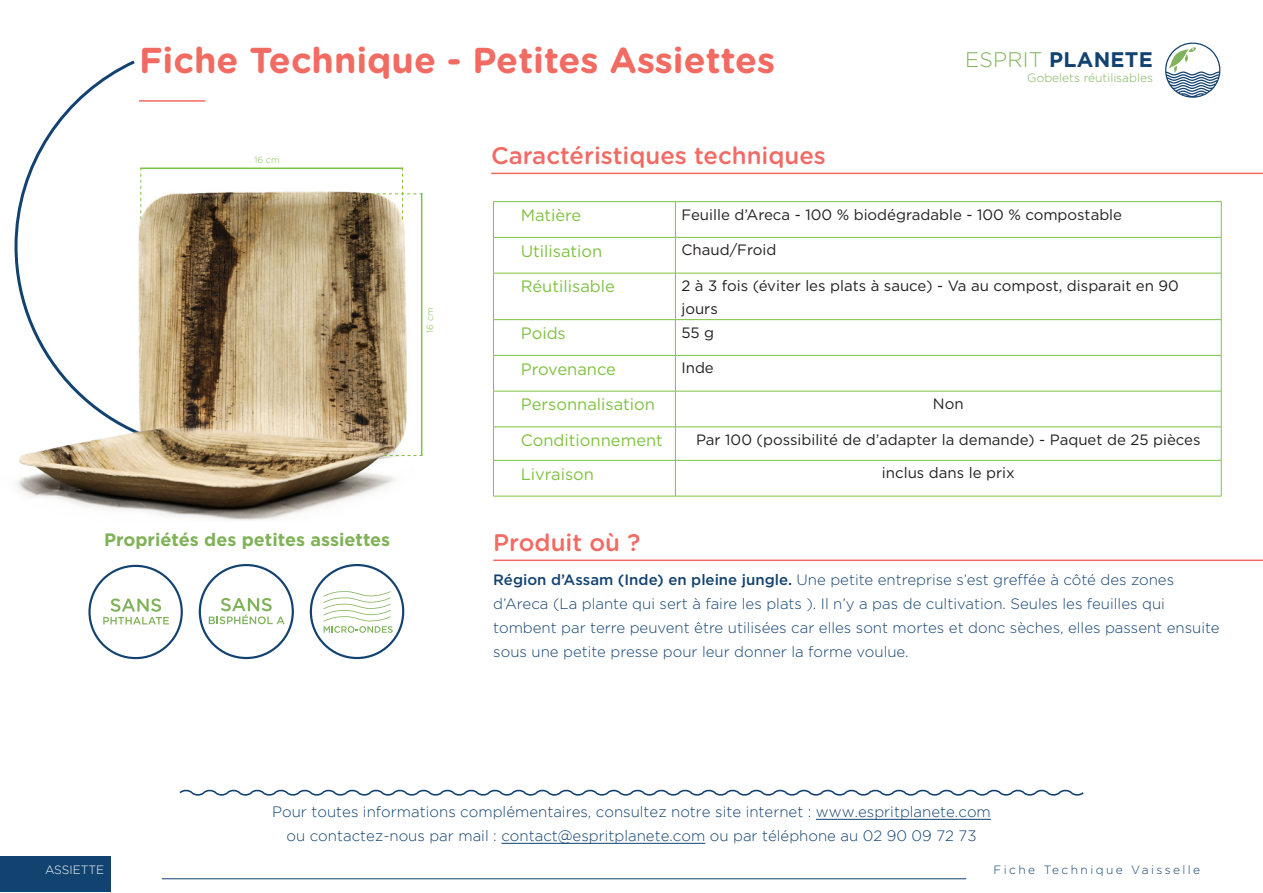
<style>
.page{position:relative;width:1263px;height:893px;background:#fff}
.page>*{position:absolute;margin:0;border:0;box-sizing:border-box;transform-origin:0 0}
.titre_page{font:700 36px "Gotham Rounded";color:#f26b63}
.caractéristiques{font:500 24px "Gotham Rounded";color:#f26a63}
.t1{font:700 21px "Gotham";letter-spacing:.015em;color:#124270}
.titre1{font:700 18px "Gotham";color:#80b258}
.titre1-2{font:16.5px "Gotham";color:#7fc241}
.paragraphe{font:300 15px/24px "Gotham";color:#124270}
.titre1-3{font:15px/22.5px "Gotham";color:#231f20}
.paragraphe-2{font:300 15px/24px "Gotham";color:#124270;text-align:center}
.Running_Footer_-_Ali{font:300 12px "Gotham";letter-spacing:.2em;color:#124270}
.t2{font:300 12px "Gotham";color:#80b359}
.Folio{font:300 12px "Gotham";color:#fff}
.t3{font:300 9px "Gotham";color:#7fc241}
.s1{font-weight:300;color:#80b359}
.s2{font-weight:500}
</style>
<div class="page">
<svg style="left:1165px;top:42px;width:56px;height:56px"></svg>
<svg style="left:179px;top:789px;width:905px;height:7px"></svg>
<svg style="left:46px;top:60px;width:160px;height:77px"></svg>
<img style="left:14px;top:137px;width:393px;height:383px">
<div style="left:0;top:856px;width:110px;height:36px;background:#124270"></div>
<hr style="left:162px;top:878px;width:804px;height:1px;background:#124270">
<hr style="left:140px;top:168px;width:263px;height:1px;background:#7fc241">
<svg style="left:140px;top:168px;width:1px;height:51px"></svg>
<hr style="left:816px;top:819px;width:175px;height:1px;background:#124270">
<hr style="left:501px;top:843px;width:204px;height:1px;background:#124270">
<hr style="left:491px;top:173px;width:772px;height:1px;background:#f26a63">
<hr style="left:493px;top:201px;width:182px;height:1px;background:#7fc241">
<hr style="left:493px;top:202px;width:1px;height:35px;background:#7fc241">
<hr style="left:675px;top:201px;width:546px;height:1px;background:#7fc241">
<hr style="left:675px;top:202px;width:1px;height:35px;background:#7fc241">
<hr style="left:1221px;top:202px;width:1px;height:35px;background:#7fc241">
<hr style="left:493px;top:237px;width:182px;height:1px;background:#7fc241">
<hr style="left:493px;top:238px;width:1px;height:35px;background:#7fc241">
<hr style="left:675px;top:237px;width:546px;height:1px;background:#7fc241">
<hr style="left:675px;top:238px;width:1px;height:35px;background:#7fc241">
<hr style="left:1221px;top:238px;width:1px;height:35px;background:#7fc241">
<hr style="left:493px;top:273px;width:182px;height:1px;background:#7fc241">
<hr style="left:493px;top:273px;width:1px;height:46px;background:#7fc241">
<hr style="left:675px;top:273px;width:546px;height:1px;background:#7fc241">
<hr style="left:675px;top:273px;width:1px;height:46px;background:#7fc241">
<hr style="left:1221px;top:273px;width:1px;height:46px;background:#7fc241">
<hr style="left:493px;top:319px;width:182px;height:1px;background:#7fc241">
<hr style="left:493px;top:320px;width:1px;height:35px;background:#7fc241">
<hr style="left:675px;top:319px;width:546px;height:1px;background:#7fc241">
<hr style="left:675px;top:320px;width:1px;height:35px;background:#7fc241">
<hr style="left:1221px;top:320px;width:1px;height:35px;background:#7fc241">
<hr style="left:493px;top:355px;width:182px;height:1px;background:#7fc241">
<hr style="left:493px;top:356px;width:1px;height:35px;background:#7fc241">
<hr style="left:675px;top:355px;width:546px;height:1px;background:#7fc241">
<hr style="left:675px;top:356px;width:1px;height:35px;background:#7fc241">
<hr style="left:1221px;top:356px;width:1px;height:35px;background:#7fc241">
<hr style="left:493px;top:391px;width:182px;height:1px;background:#7fc241">
<hr style="left:493px;top:391px;width:1px;height:36px;background:#7fc241">
<hr style="left:675px;top:391px;width:546px;height:1px;background:#7fc241">
<hr style="left:675px;top:391px;width:1px;height:36px;background:#7fc241">
<hr style="left:1221px;top:391px;width:1px;height:36px;background:#7fc241">
<hr style="left:493px;top:427px;width:182px;height:1px;background:#7fc241">
<hr style="left:493px;top:427px;width:1px;height:33px;background:#7fc241">
<hr style="left:675px;top:427px;width:546px;height:1px;background:#7fc241">
<hr style="left:675px;top:427px;width:1px;height:33px;background:#7fc241">
<hr style="left:1221px;top:427px;width:1px;height:33px;background:#7fc241">
<hr style="left:493px;top:460px;width:182px;height:1px;background:#7fc241">
<hr style="left:493px;top:461px;width:1px;height:35px;background:#7fc241">
<hr style="left:675px;top:460px;width:546px;height:1px;background:#7fc241">
<hr style="left:675px;top:461px;width:1px;height:35px;background:#7fc241">
<hr style="left:1221px;top:461px;width:1px;height:35px;background:#7fc241">
<hr style="left:493px;top:496px;width:182px;height:1px;background:#7fc241">
<hr style="left:675px;top:496px;width:546px;height:1px;background:#7fc241">
<svg style="left:88px;top:564px;width:95px;height:95px"></svg>
<svg style="left:199px;top:564px;width:95px;height:95px"></svg>
<svg style="left:310px;top:564px;width:94px;height:95px"></svg>
<hr style="left:493px;top:560px;width:770px;height:1px;background:#f26a63">
<hr style="left:421px;top:193px;width:1px;height:263px;background:#7fc241">
<svg style="left:371px;top:168px;width:51px;height:51px"></svg>
<svg style="left:384px;top:455px;width:37px;height:1px"></svg>
<p class="titre_page" style="left:139px;top:34px;width:638px">Fiche Technique - Petites Assiettes</p>
<p class="t1" style="left:965px;top:48px;width:189px"><span class="s1">ESPRIT</span> PLANETE</p>
<p class="t2" style="left:1027px;top:70px;width:127px">Gobelets réutilisables</p>
<p class="t3" style="left:254px;top:155px;width:27px">16 cm</p>
<p class="t3" style="left:424px;top:333px;width:27px;rotate:-90deg">16 cm</p>
<p class="titre1" style="left:104px;top:528px;width:288px">Propriétés des petites assiettes</p>
<p class="caractéristiques" style="left:491px;top:138px;width:336px">Caractéristiques techniques</p>
<p class="titre1-2" style="left:521px;top:204px;width:62px">Matière</p>
<p class="titre1-3" style="left:681px;top:203px;width:442px">Feuille d’Areca - 100 % biodégradable - 100 % compostable</p>
<p class="titre1-2" style="left:521px;top:240px;width:83px">Utilisation</p>
<p class="titre1-3" style="left:681px;top:238px;width:97px">Chaud/Froid</p>
<p class="titre1-2" style="left:521px;top:276px;width:96px">Réutilisable</p>
<p class="titre1-3" style="left:681px;top:274px;width:499px">2 à 3 fois (éviter les plats à sauce) - Va au compost, disparait en 90 jours</p>
<p class="titre1-2" style="left:521px;top:322px;width:47px">Poids</p>
<p class="titre1-3" style="left:681px;top:321px;width:34px">55 g</p>
<p class="titre1-2" style="left:521px;top:358px;width:97px">Provenance</p>
<p class="titre1-3" style="left:681px;top:356px;width:34px">Inde</p>
<p class="titre1-2" style="left:521px;top:394px;width:136px">Personnalisation</p>
<p class="titre1-3" style="left:933px;top:392px;width:32px">Non</p>
<p class="titre1-2" style="left:521px;top:430px;width:144px">Conditionnement</p>
<p class="titre1-3" style="left:696px;top:428px;width:506px">Par 100 (possibilité de d’adapter la demande) - Paquet de 25 pièces</p>
<p class="titre1-2" style="left:521px;top:463px;width:75px">Livraison</p>
<p class="titre1-3" style="left:882px;top:461px;width:134px">inclus dans le prix</p>
<p class="caractéristiques" style="left:493px;top:525px;width:149px">Produit où ?</p>
<p class="paragraphe" style="left:493px;top:567px;width:728px"><span class="s2">Région d’Assam (Inde) en pleine jungle.</span> Une petite entreprise s’est greffée à côté des zones d’Areca (La plante qui sert à faire les plats ). Il n’y a pas de cultivation. Seules les feuilles qui tombent par terre peuvent être utilisées car elles sont mortes et donc sèches, elles passent ensuite sous une petite presse pour leur donner la forme voulue.</p>
<p class="paragraphe-2" style="left:272px;top:800px;width:720px">Pour toutes informations complémentaires, consultez notre site internet : www.espritplanete.com ou contactez-nous par mail : contact@espritplanete.com ou par téléphone au 02 90 09 72 73</p>
<p class="Folio" style="left:45px;top:862px;width:61px">ASSIETTE</p>
<p class="Running_Footer_-_Ali" style="left:993px;top:862px;width:208px">Fiche Technique Vaisselle</p>
</div>
